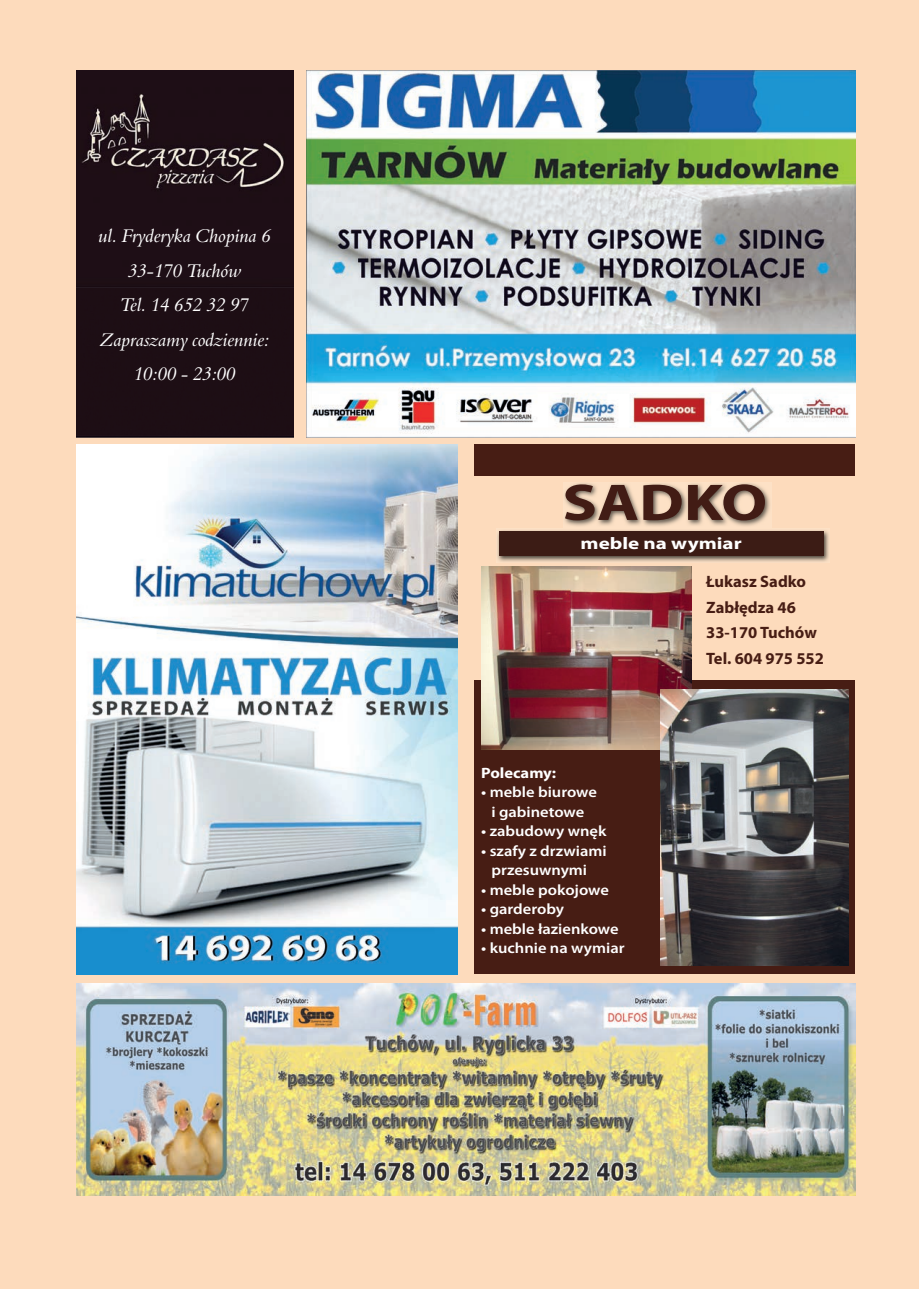
<style>
.page{position:relative;width:919px;height:1289px;background:#fff}
.page>*{position:absolute;margin:0;border:0;box-sizing:border-box;transform-origin:0 0}
.t1{font:700 51.9px "Myriad Pro";color:#421c15;scale:1.24 1}
.t2{font:italic 18px/34.5px "Aldine 401 PL";color:#fff;text-align:center}
.t3{font:700 16.8px "Myriad Pro";color:#fff;scale:1.25 1}
.t4{font:700 16.5px/25.5px "Myriad Pro";color:#471d14}
.t5{font:600 15px/19.5px "Myriad Pro";color:#fff;text-align:center;scale:1.1 1}
.t6{font:700 15px "Myriad Pro";color:#fff;scale:1.1 1}
</style>
<div class="page">
<div style="left:0;top:0;width:918px;height:1288px;background:#fddbbc"></div>
<img style="left:307px;top:70px;width:548px;height:367px">
<div style="left:77px;top:287px;width:216px;height:150px;background:#1d0e14"></div>
<img style="left:77px;top:70px;width:216px;height:217px">
<div style="left:474px;top:444px;width:381px;height:32px;background:#471d14"></div>
<div style="left:474px;top:680px;width:381px;height:294px;background:#471d14"></div>
<img style="left:481px;top:566px;width:210px;height:183px">
<img style="left:564px;top:483px;width:206px;height:43px">
<img style="left:497px;top:530px;width:332px;height:32px">
<div style="left:499px;top:531px;width:324px;height:25px;background:#3c1c15"></div>
<img style="left:660px;top:689px;width:188px;height:276px">
<img style="left:77px;top:983px;width:778px;height:212px">
<img style="left:77px;top:444px;width:380px;height:530px">
<p class="t2" style="left:99px;top:218px;width:174px">ul. Fryderyka Chopina 6<br>33-170 Tuchów<br>Tel. 14 652 32 97<br>Zapraszamy codziennie:<br>10:00 - 23:00</p>
<h1 class="t1" style="left:562px;top:468px;width:167px">SADKO</h1>
<p class="t3" style="left:580px;top:532px;width:130px">meble na wymiar</p>
<p class="t6" style="left:481px;top:762px;width:70px">Polecamy:</p>
<p class="t5" style="left:481px;top:782px;width:107px">• meble biurowe i gabinetowe</p>
<p class="t5" style="left:481px;top:821px;width:115px">• zabudowy wnęk</p>
<p class="t5" style="left:491px;top:840px;width:106px;text-align:left;text-indent:-10px">• szafy z drzwiami przesuwnymi</p>
<p class="t5" style="left:481px;top:879px;width:118px">• meble pokojowe</p>
<p class="t5" style="left:481px;top:899px;width:77px">• garderoby</p>
<p class="t5" style="left:481px;top:918px;width:126px">• meble łazienkowe</p>
<p class="t5" style="left:481px;top:938px;width:132px">• kuchnie na wymiar</p>
<p class="t4" style="left:706px;top:568px;width:119px">Łukasz Sadko<br>Zabłędza 46<br>33-170 Tuchów<br>Tel. 604 975 552</p>
</div>
